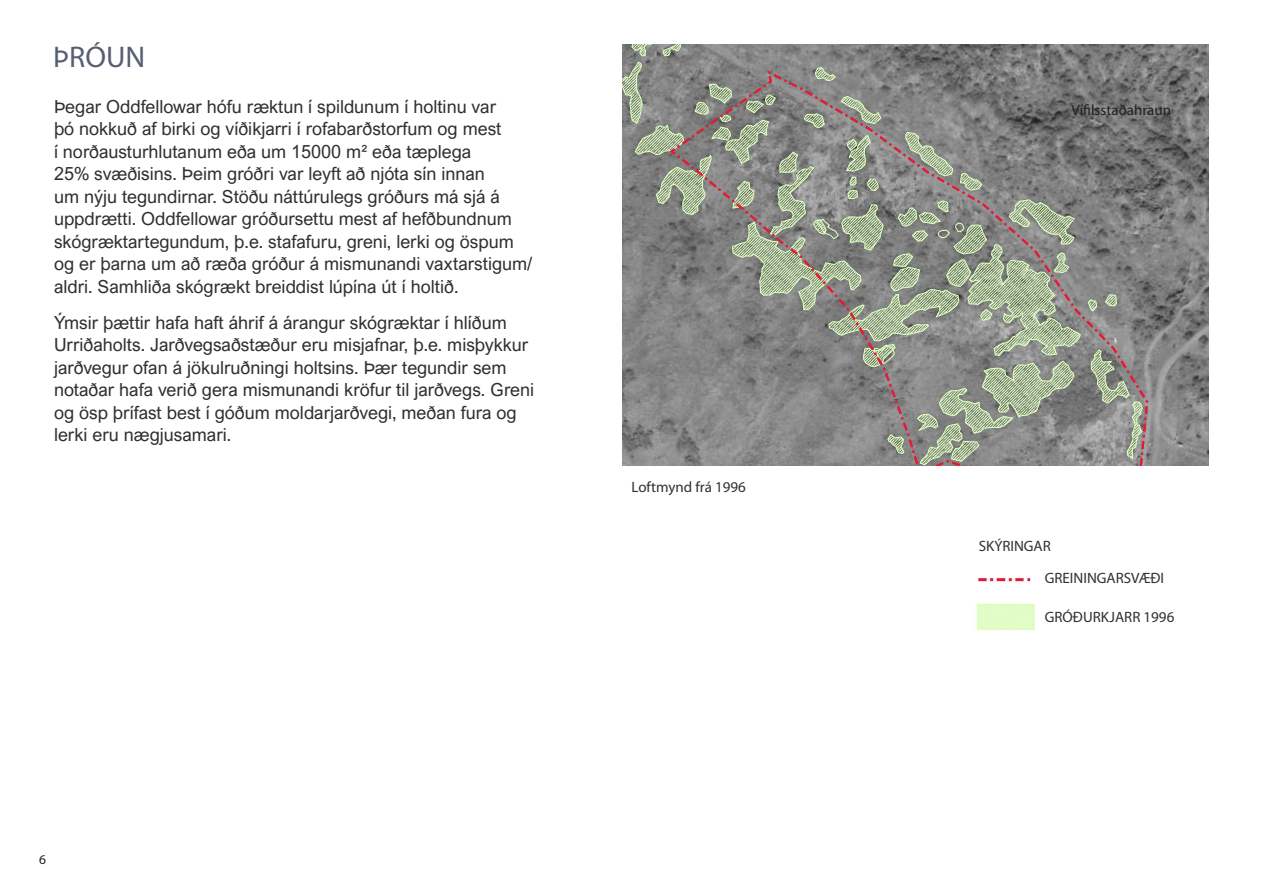
<style>
.page{position:relative;width:1263px;height:893px;background:#fff}
.page>*{position:absolute;margin:0;border:0;box-sizing:border-box;transform-origin:0 0}
.t1{font:30px "Myriad Pro";color:#565e71}
.Inngangur{font:18px/22.5px "Arial Nova";color:#312f30}
.t2{font:15px "Myriad Pro";color:#312f30}
.t3{font:15px "Myriad Pro";color:#231f20}
.t4{font:13.5px "Myriad Pro";color:#231f20}
</style>
<div class="page">
<svg style="left:623px;top:44px;width:586px;height:421px"></svg>
<img style="left:976px;top:577px;width:59px;height:53px">
<p class="t1" style="left:53px;top:38px;width:93px">ÞRÓUN</p>
<p class="Inngangur" style="left:54px;top:95px;width:480px">Þegar Oddfellowar hófu ræktun í spildunum í holtinu var<br>þó nokkuð af birki og víðikjarri í rofabarðstorfum og mest<br>í norðausturhlutanum eða um 15000 m² eða tæplega<br>25% svæðisins. Þeim gróðri var leyft að njóta sín innan<br>um nýju tegundirnar. Stöðu náttúrulegs gróðurs má sjá á uppdrætti. Oddfellowar gróðursettu mest af hefðbundnum skógræktartegundum, þ.e. stafafuru, greni, lerki og öspum og er þarna um að ræða gróður á mismunandi vaxtarstigum/ aldri. Samhliða skógrækt breiddist lúpína út í holtið.</p>
<p class="Inngangur" style="left:54px;top:311px;width:482px">Ýmsir þættir hafa haft áhrif á árangur skógræktar í hlíðum Urriðaholts. Jarðvegsaðstæður eru misjafnar, þ.e. misþykkur jarðvegur ofan á jökulruðningi holtsins. Þær tegundir sem notaðar hafa verið gera mismunandi kröfur til jarðvegs. Greni og ösp þrífast best í góðum moldarjarðvegi, meðan fura og lerki eru nægjusamari.</p>
<p class="t2" style="left:631px;top:477px;width:116px">Loftmynd frá 1996</p>
<p class="t4" style="left:39px;top:851px;width:8px">6</p>
<p class="t3" style="left:1071px;top:101px;width:101px">Vífilsstaðahraun</p>
<p class="t2" style="left:979px;top:537px;width:73px">SKÝRINGAR</p>
<p class="t2" style="left:1045px;top:568px;width:121px">GREININGARSVÆÐI</p>
<p class="t2" style="left:1045px;top:608px;width:131px">GRÓÐURKJARR 1996</p>
</div>
